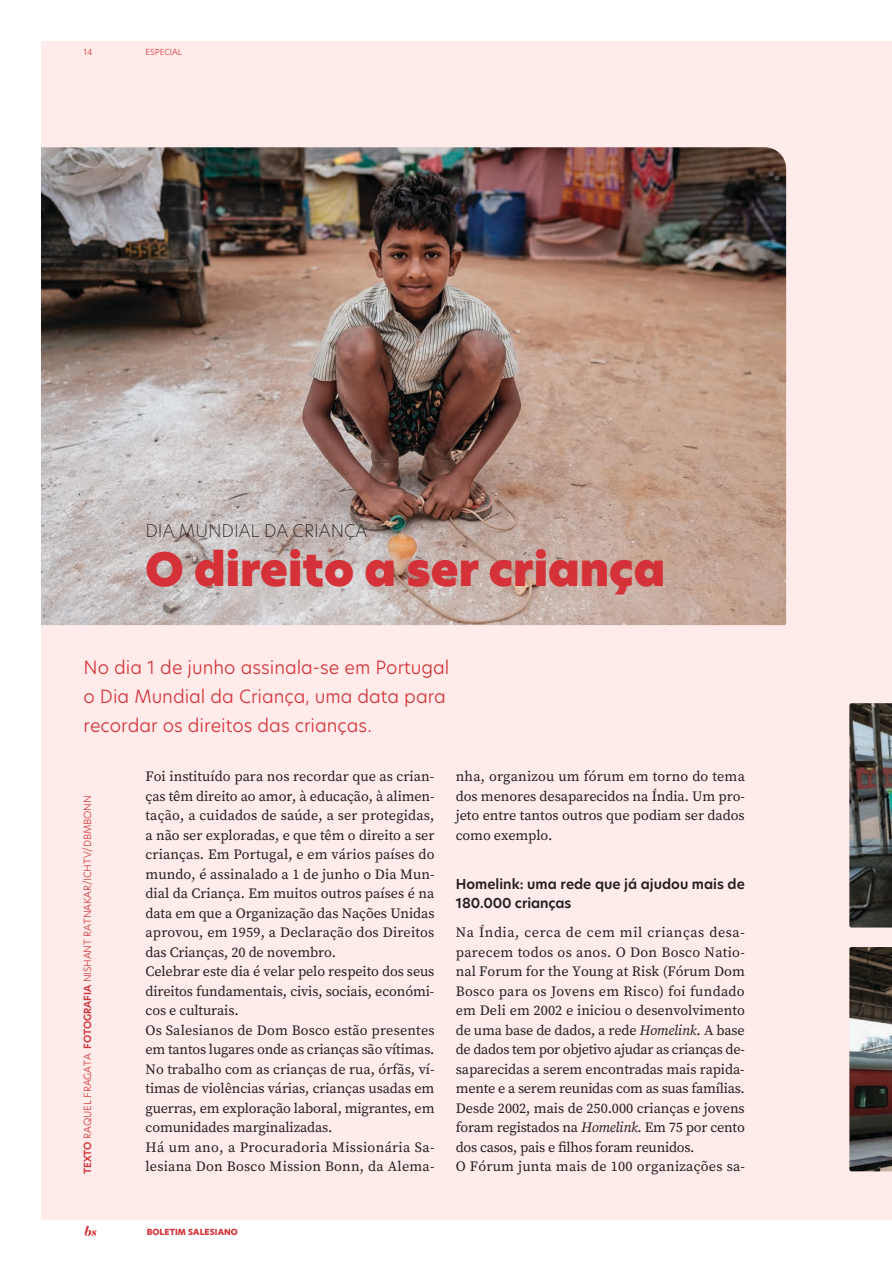
<style>
.page{position:relative;width:892px;height:1262px;background:#fff}
.page>*{position:absolute;margin:0;border:0;box-sizing:border-box;transform-origin:0 0}
.t1{font:45px "New Hero Super";color:#d43238}
.t2{font:300 18px/29.2px "New Hero";color:#d43238}
.t3{font:200 17.25px "New Hero";color:#231f20}
.t4{font:14.25px/19.5px "Source Serif Variable";letter-spacing:-.005em;color:#231f20}
.t5{font:600 13.5px/19.5px "New Hero";color:#231f20}
.t6{font:italic 700 13.5px "Essonnes Headline";color:#d43238}
.t7{font:300 9.75px "New Hero";letter-spacing:-.01em;color:#d43238}
.t8{font:800 8.25px "New Hero";letter-spacing:.01em;color:#d43238}
.t9{font:300 8.25px "New Hero";color:#d43238}
.s1{font-weight:600}
.s2{font-style:italic}
</style>
<div class="page">
<div style="left:41px;top:41px;width:850px;height:1178px;background:#ffebea"></div>
<img style="left:41px;top:147px;width:745px;height:478px">
<img style="left:849px;top:947px;width:42px;height:224px">
<img style="left:849px;top:703px;width:42px;height:224px">
<p class="t9" style="left:83px;top:46px;width:11px">14</p>
<p class="t9" style="left:145px;top:46px;width:38px">ESPECIAL</p>
<p class="t3" style="left:145px;top:519px;width:223px">DIA MUNDIAL DA CRIANÇA</p>
<h1 class="t1" style="left:145px;top:539px;width:521px">O direito a ser criança</h1>
<p class="t2" style="left:83px;top:652px;width:367px">No dia 1 de junho assinala-se em Portugal o Dia Mundial da Criança, uma data para recordar os direitos das crianças.</p>
<p class="t7" style="left:81px;top:1174px;width:380px;rotate:-90deg"><span class="s1">TEXTO</span> RAQUEL FRAGATA <span class="s1">FOTOGRAFIA</span> NISHANT RATNAKAR/ICHTV/DBMBONN</p>
<p class="t4" style="left:145px;top:767px;width:290px">Foi instituído para nos recordar que as crian&shy;ças têm direito ao amor, à educação, à alimen&shy;tação, a cuidados de saúde, a ser protegidas, a não ser exploradas, e que têm o direito a ser crianças. Em Portugal, e em vários países do mundo, é assinalado a 1 de junho o Dia Mun&shy;dial da Criança. Em muitos outros países é na data em que a Organização das Nações Unidas aprovou, em 1959, a Declaração dos Direitos das Crianças, 20 de novembro.<br>Celebrar este dia é velar pelo respeito dos seus direitos fundamentais, civis, sociais, económi&shy;cos e culturais.<br>Os Salesianos de Dom Bosco estão presentes em tantos lugares onde as crianças são vítimas.<br>No trabalho com as crianças de rua, órfãs, ví&shy;timas de violências várias, crianças usadas em guerras, em exploração laboral, migrantes, em comunidades marginalizadas.<br>Há um ano, a Procuradoria Missionária Sa&shy;lesiana Don Bosco Mission Bonn, da Alema-</p>
<p class="t4" style="left:456px;top:766px;width:290px;text-align:justify">nha, organizou um fórum em torno do tema dos menores desaparecidos na Índia. Um pro&shy;jeto entre tantos outros que podiam ser dados como exemplo.</p>
<p class="t5" style="left:456px;top:873px;width:290px">Homelink: uma rede que já ajudou mais de<br>180.000 crianças</p>
<p class="t4" style="left:456px;top:923px;width:291px">Na Índia, cerca de cem mil crianças desa&shy;parecem todos os anos. O Don Bosco Natio&shy;nal Forum for the Young at Risk (Fórum Dom Bosco para os Jovens em Risco) foi fundado em Deli em 2002 e iniciou o desenvolvimento de uma base de dados, a rede <span class="s2">Homelink</span>. A base de dados tem por objetivo ajudar as crianças de&shy;saparecidas a serem encontradas mais rapida&shy;mente e a serem reunidas com as suas famílias.<br>Desde 2002, mais de 250.000 crianças e jovens foram registados na <span class="s2">Homelink</span>. Em 75 por cento dos casos, pais e filhos foram reunidos.<br>O Fórum junta mais de 100 organizações sa-</p>
<p class="t6" style="left:84px;top:1221px;width:14px">bs</p>
<p class="t8" style="left:147px;top:1226px;width:93px">BOLETIM SALESIANO</p>
</div>
